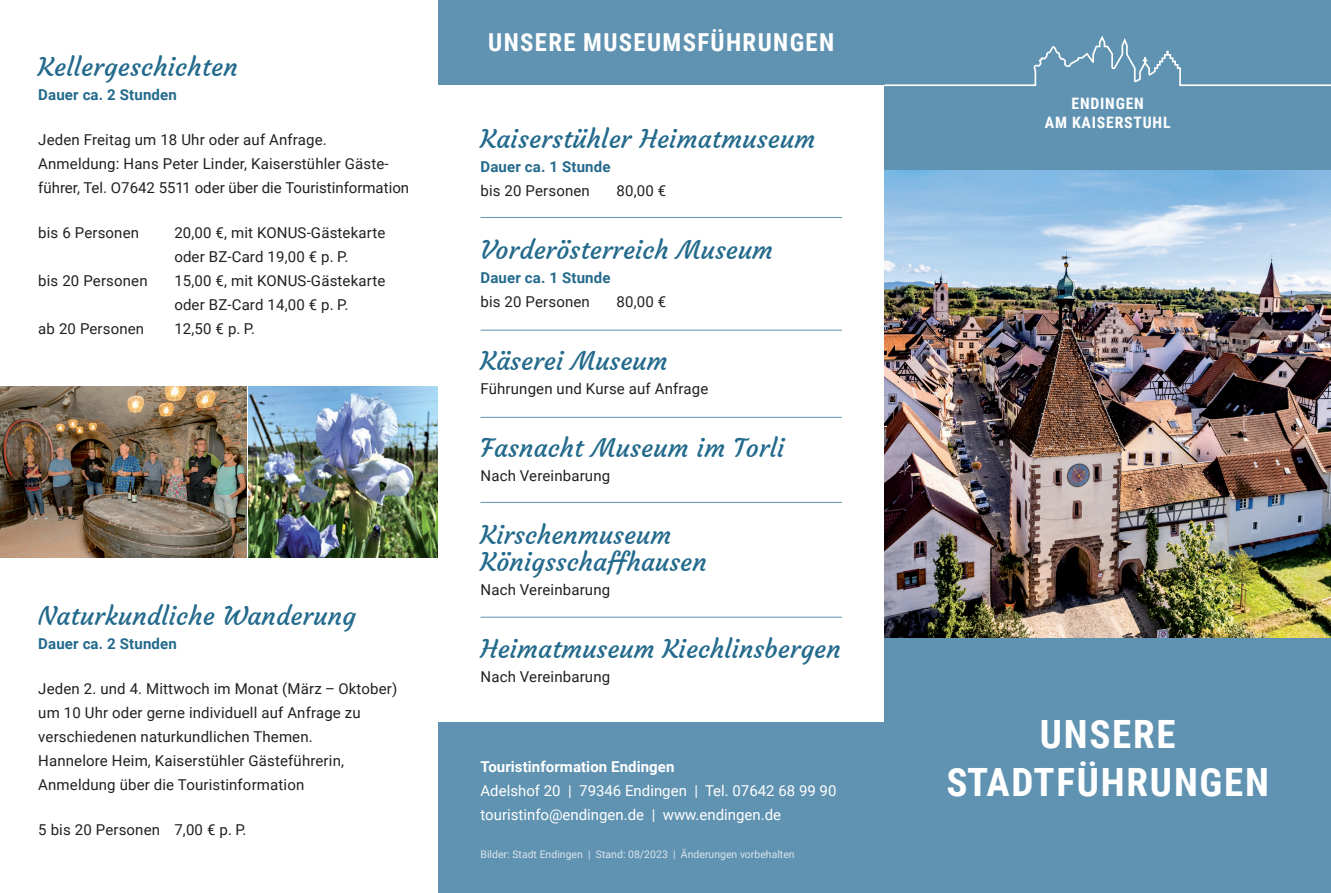
<style>
.page{position:relative;width:1331px;height:893px;background:#fff}
.page>*{position:absolute;margin:0;border:0;box-sizing:border-box;transform-origin:0 0}
.t1{font:700 39px/48px "Roboto Condensed";letter-spacing:.045em;color:#fff;text-align:center}
.t2{font:25.5px/27px "Courgette";letter-spacing:.005em;color:#236a8c}
.t3{font:700 24.75px "Roboto Condensed";letter-spacing:.055em;color:#fff}
.t4{font:700 15.75px/19.5px "Roboto Condensed";letter-spacing:.05em;color:#fff;text-align:center}
.t5{font:15px/24px "Roboto";letter-spacing:.01em;color:#231f20}
.t6{font:15px/24px "Roboto";color:#fff}
.t7{font:700 15px "Roboto";letter-spacing:.01em;color:#236a8c}
.t8{font:700 15px "Roboto";letter-spacing:.005em;color:#fff}
.t9{font:10.5px "Roboto";color:#dae4ec}
</style>
<div class="page">
<div style="left:884px;top:0;width:447px;height:170px;background:#6093b1"></div>
<div style="left:884px;top:638px;width:447px;height:255px;background:#6093b1"></div>
<div style="left:438px;top:723px;width:446px;height:170px;background:#6093b1"></div>
<svg style="left:884px;top:36px;width:447px;height:50px"></svg>
<img style="left:0;top:387px;width:247px;height:170px">
<img style="left:249px;top:387px;width:189px;height:170px">
<div style="left:438px;top:0;width:446px;height:84px;background:#6093b1"></div>
<hr style="left:480px;top:217px;width:362px;height:1px;background:#6093b1">
<hr style="left:480px;top:330px;width:362px;height:1px;background:#6093b1">
<hr style="left:480px;top:417px;width:362px;height:1px;background:#6093b1">
<hr style="left:480px;top:502px;width:362px;height:1px;background:#6093b1">
<hr style="left:480px;top:617px;width:362px;height:1px;background:#6093b1">
<img style="left:884px;top:170px;width:447px;height:468px">
<h2 class="t2" style="left:38px;top:53px;width:201px">Kellergeschichten</h2>
<p class="t7" style="left:38px;top:84px;width:140px">Dauer ca. 2 Stunden</p>
<p class="t5" style="left:38px;top:127px;width:372px">Jeden Freitag um 18 Uhr oder auf Anfrage.<br>Anmeldung: Hans Peter Linder, Kaiserstühler Gäste&shy;führer, Tel. O7642 5511 oder über die Touristinformation</p>
<p class="t5" style="left:38px;top:220px;width:102px">bis 6 Personen</p>
<p class="t5" style="left:174px;top:220px;width:213px">20,00 €, mit KONUS-Gästekarte oder BZ-Card 19,00 € p. P.</p>
<p class="t5" style="left:38px;top:268px;width:111px">bis 20 Personen</p>
<p class="t5" style="left:174px;top:268px;width:213px">15,00 €, mit KONUS-Gästekarte oder BZ-Card 14,00 € p. P.</p>
<p class="t5" style="left:38px;top:316px;width:107px">ab 20 Personen</p>
<p class="t5" style="left:174px;top:316px;width:82px">12,50 € p. P.</p>
<h2 class="t2" style="left:38px;top:602px;width:319px">Naturkundliche Wanderung</h2>
<p class="t7" style="left:38px;top:633px;width:140px">Dauer ca. 2 Stunden</p>
<p class="t5" style="left:38px;top:676px;width:361px">Jeden 2. und 4. Mittwoch im Monat (März – Oktober) um 10 Uhr oder gerne individuell auf Anfrage zu verschiedenen naturkundlichen Themen.<br>Hannelore Heim, Kaiserstühler Gästeführerin, Anmeldung über die Touristinformation</p>
<p class="t5" style="left:38px;top:817px;width:210px">5 bis 20 Personen 7,00 € p. P.</p>
<h3 class="t3" style="left:488px;top:25px;width:347px">UNSERE MUSEUMSFÜHRUNGEN</h3>
<h2 class="t2" style="left:480px;top:126px;width:336px">Kaiserstühler Heimatmuseum</h2>
<p class="t7" style="left:480px;top:156px;width:132px">Dauer ca. 1 Stunde</p>
<p class="t5" style="left:480px;top:178px;width:111px">bis 20 Personen</p>
<p class="t5" style="left:617px;top:178px;width:51px">80,00 €</p>
<h2 class="t2" style="left:480px;top:237px;width:294px">Vorderösterreich Museum</h2>
<p class="t7" style="left:480px;top:267px;width:132px">Dauer ca. 1 Stunde</p>
<p class="t5" style="left:480px;top:289px;width:111px">bis 20 Personen</p>
<p class="t5" style="left:617px;top:289px;width:51px">80,00 €</p>
<h2 class="t2" style="left:480px;top:348px;width:189px">Käserei Museum</h2>
<p class="t5" style="left:480px;top:376px;width:229px">Führungen und Kurse auf Anfrage</p>
<h2 class="t2" style="left:480px;top:435px;width:306px">Fasnacht Museum im Torli</h2>
<p class="t5" style="left:480px;top:463px;width:131px">Nach Vereinbarung</p>
<h2 class="t2" style="left:480px;top:522px;width:228px">Kirschenmuseum<br>Königsschaffhausen</h2>
<p class="t5" style="left:480px;top:577px;width:131px">Nach Vereinbarung</p>
<h2 class="t2" style="left:480px;top:636px;width:362px">Heimatmuseum Kiechlinsbergen</h2>
<p class="t5" style="left:480px;top:664px;width:131px">Nach Vereinbarung</p>
<p class="t8" style="left:480px;top:757px;width:195px">Touristinformation Endingen</p>
<p class="t6" style="left:480px;top:778px;width:357px">Adelshof 20 | 79346 Endingen | Tel. 07642 68 99 90 touristinfo@endingen.de | www.endingen.de</p>
<p class="t9" style="left:480px;top:847px;width:316px">Bilder: Stadt Endingen | Stand: 08/2023 | Änderungen vorbehalten</p>
<p class="t4" style="left:1045px;top:93px;width:127px">ENDINGEN<br>AM KAISERSTUHL</p>
<h1 class="t1" style="left:946px;top:708px;width:324px">UNSERE<br>STADTFÜHRUNGEN</h1>
</div>
